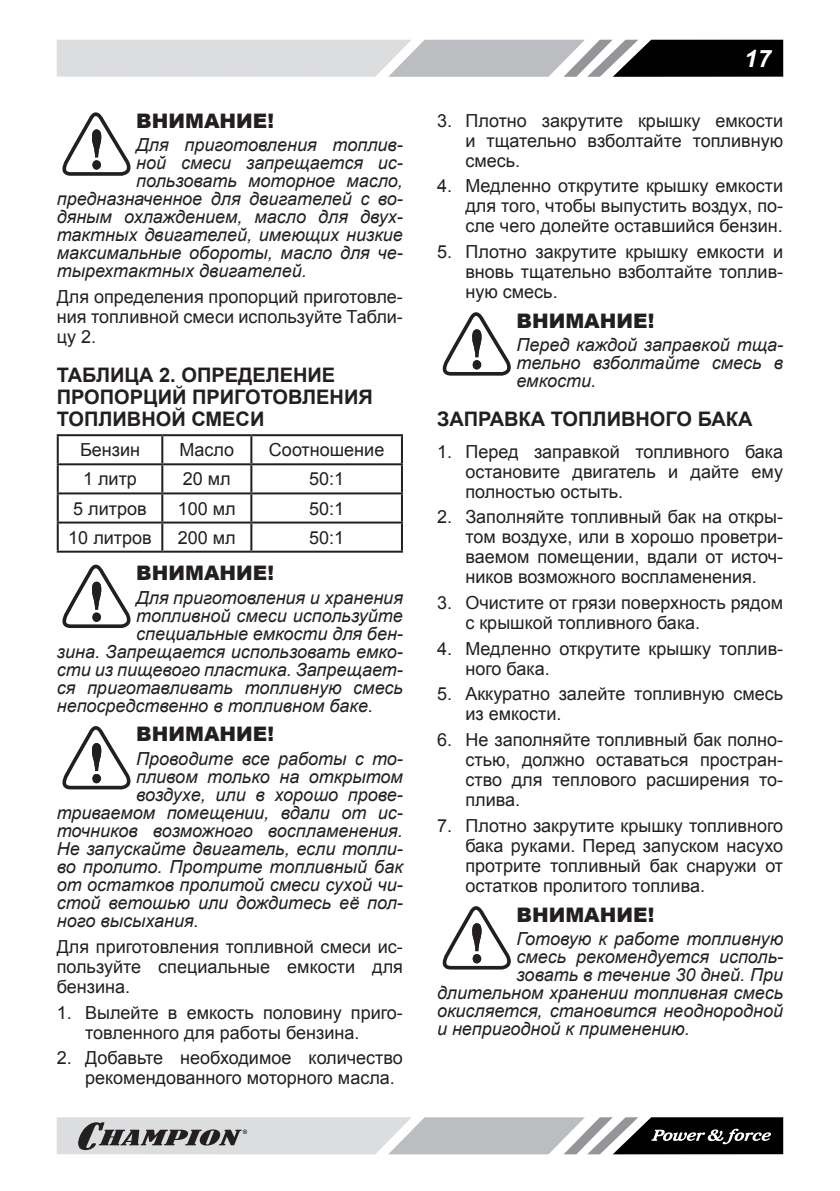
<style>
.page{position:relative;width:840px;height:1191px;background:#fff}
.page>*{position:absolute;margin:0;border:0;box-sizing:border-box;transform-origin:0 0}
.t1{font:italic 700 24px "Arial";color:#fff}
.t2{font:700 20px/22px "Arial";color:#231f20}
.t3{font:900 20px "Arial";color:#231f20}
.t4{font:18px/20px "Arial";color:#231f20;text-align:justify}
.t5{font:italic 18px/18px "Arial";color:#231f20;text-align:justify}
</style>
<div class="page">
<svg style="left:57px;top:40px;width:725px;height:37px;background:#a7a8aa"></svg>
<svg style="left:57px;top:1117px;width:725px;height:37px;background:#a1a2a3"></svg>
<svg style="left:62px;top:112px;width:69px;height:64px"></svg>
<hr style="left:57px;top:434px;width:105px;height:2px;background:#231f20">
<hr style="left:57px;top:436px;width:2px;height:27px;background:#231f20">
<hr style="left:162px;top:434px;width:89px;height:2px;background:#231f20">
<hr style="left:161px;top:436px;width:2px;height:27px;background:#231f20">
<hr style="left:251px;top:434px;width:152px;height:2px;background:#231f20">
<hr style="left:250px;top:436px;width:2px;height:27px;background:#231f20">
<hr style="left:401px;top:436px;width:2px;height:27px;background:#231f20">
<hr style="left:57px;top:463px;width:105px;height:2px;background:#231f20">
<hr style="left:57px;top:465px;width:2px;height:27px;background:#231f20">
<hr style="left:162px;top:463px;width:89px;height:2px;background:#231f20">
<hr style="left:161px;top:465px;width:2px;height:27px;background:#231f20">
<hr style="left:251px;top:463px;width:152px;height:2px;background:#231f20">
<hr style="left:250px;top:465px;width:2px;height:27px;background:#231f20">
<hr style="left:401px;top:465px;width:2px;height:27px;background:#231f20">
<hr style="left:57px;top:492px;width:105px;height:2px;background:#231f20">
<hr style="left:57px;top:494px;width:2px;height:27px;background:#231f20">
<hr style="left:162px;top:492px;width:89px;height:2px;background:#231f20">
<hr style="left:161px;top:494px;width:2px;height:27px;background:#231f20">
<hr style="left:251px;top:492px;width:152px;height:2px;background:#231f20">
<hr style="left:250px;top:494px;width:2px;height:27px;background:#231f20">
<hr style="left:401px;top:494px;width:2px;height:27px;background:#231f20">
<hr style="left:57px;top:521px;width:105px;height:2px;background:#231f20">
<hr style="left:57px;top:523px;width:2px;height:27px;background:#231f20">
<hr style="left:162px;top:521px;width:89px;height:2px;background:#231f20">
<hr style="left:161px;top:523px;width:2px;height:27px;background:#231f20">
<hr style="left:251px;top:521px;width:152px;height:2px;background:#231f20">
<hr style="left:250px;top:523px;width:2px;height:27px;background:#231f20">
<hr style="left:401px;top:523px;width:2px;height:27px;background:#231f20">
<hr style="left:57px;top:550px;width:105px;height:2px;background:#231f20">
<hr style="left:162px;top:550px;width:89px;height:2px;background:#231f20">
<hr style="left:251px;top:550px;width:152px;height:2px;background:#231f20">
<svg style="left:62px;top:564px;width:69px;height:64px"></svg>
<svg style="left:62px;top:726px;width:69px;height:63px"></svg>
<svg style="left:442px;top:312px;width:69px;height:64px"></svg>
<svg style="left:442px;top:906px;width:69px;height:63px"></svg>
<p class="t3" style="left:136px;top:106px;width:139px">ВНИМАНИЕ!</p>
<p class="t5" style="left:136px;top:136px;width:268px">Для приготовления топлив-</p>
<p class="t5" style="left:136px;top:154px;width:268px">ной смеси запрещается ис-</p>
<p class="t5" style="left:136px;top:172px;width:268px">пользовать моторное масло,</p>
<p class="t5" style="left:57px;top:190px;width:347px">предназначенное для двигателей с во-</p>
<p class="t5" style="left:57px;top:208px;width:347px">дяным охлаждением, масло для двух-</p>
<p class="t5" style="left:57px;top:226px;width:347px">тактных двигателей, имеющих низкие</p>
<p class="t5" style="left:57px;top:244px;width:347px">максимальные обороты, масло для че-</p>
<p class="t5" style="left:57px;top:262px;width:251px">тырехтактных двигателей.</p>
<p class="t4" style="left:57px;top:287px;width:347px">Для определения пропорций приготовле&shy;ния топливной смеси используйте Табли&shy;цу 2.</p>
<p class="t2" style="left:57px;top:365px;width:317px">ТАБЛИЦА 2. ОПРЕДЕЛЕНИЕ<br>ПРОПОРЦИЙ ПРИГОТОВЛЕНИЯ<br>ТОПЛИВНОЙ СМЕСИ</p>
<p class="t4" style="left:80px;top:440px;width:61px">Бензин</p>
<p class="t4" style="left:179px;top:440px;width:56px">Масло</p>
<p class="t4" style="left:269px;top:440px;width:117px">Соотношение</p>
<p class="t4" style="left:83px;top:469px;width:55px">1 литр</p>
<p class="t4" style="left:183px;top:469px;width:49px">20 мл</p>
<p class="t4" style="left:309px;top:469px;width:37px">50:1</p>
<p class="t4" style="left:73px;top:498px;width:75px">5 литров</p>
<p class="t4" style="left:178px;top:498px;width:59px">100 мл</p>
<p class="t4" style="left:309px;top:498px;width:37px">50:1</p>
<p class="t4" style="left:68px;top:527px;width:85px">10 литров</p>
<p class="t4" style="left:178px;top:527px;width:59px">200 мл</p>
<p class="t4" style="left:309px;top:527px;width:37px">50:1</p>
<p class="t3" style="left:136px;top:558px;width:139px">ВНИМАНИЕ!</p>
<p class="t5" style="left:136px;top:588px;width:268px">Для приготовления и хранения</p>
<p class="t5" style="left:136px;top:606px;width:268px">топливной смеси используйте</p>
<p class="t5" style="left:136px;top:624px;width:268px">специальные емкости для бен-</p>
<p class="t5" style="left:57px;top:642px;width:347px">зина. Запрещается использовать емко-</p>
<p class="t5" style="left:57px;top:660px;width:347px">сти из пищевого пластика. Запрещает-</p>
<p class="t5" style="left:57px;top:678px;width:347px">ся приготавливать топливную смесь</p>
<p class="t5" style="left:57px;top:696px;width:317px">непосредственно в топливном баке.</p>
<p class="t3" style="left:136px;top:719px;width:139px">ВНИМАНИЕ!</p>
<p class="t5" style="left:136px;top:750px;width:268px">Проводите все работы с то-</p>
<p class="t5" style="left:136px;top:768px;width:268px">пливом только на открытом</p>
<p class="t5" style="left:136px;top:786px;width:268px">воздухе, или в хорошо прове-</p>
<p class="t5" style="left:57px;top:804px;width:347px">триваемом помещении, вдали от ис-</p>
<p class="t5" style="left:57px;top:822px;width:347px">точников возможного воспламенения.</p>
<p class="t5" style="left:57px;top:840px;width:347px">Не запускайте двигатель, если топли-</p>
<p class="t5" style="left:57px;top:858px;width:347px">во пролито. Протрите топливный бак</p>
<p class="t5" style="left:57px;top:876px;width:347px">от остатков пролитой смеси сухой чи-</p>
<p class="t5" style="left:57px;top:894px;width:347px">стой ветошью или дождитесь её пол-</p>
<p class="t5" style="left:57px;top:912px;width:143px">ного высыхания.</p>
<p class="t4" style="left:57px;top:936px;width:347px">Для приготовления топливной смеси ис&shy;пользуйте специальные емкости для бензина.</p>
<p class="t4" style="left:85px;top:1002px;width:319px;text-indent:-28px">1. Вылейте в емкость половину приго&shy;товленного для работы бензина.</p>
<p class="t4" style="left:85px;top:1048px;width:319px;text-indent:-28px">2. Добавьте необходимое количество рекомендованного моторного масла.</p>
<h1 class="t1" style="left:743px;top:42px;width:28px">17</h1>
<p class="t4" style="left:465px;top:110px;width:319px;text-indent:-28px">3. Плотно закрутите крышку емкости и тщательно взболтайте топливную смесь.</p>
<p class="t4" style="left:465px;top:176px;width:319px;text-indent:-28px">4. Медленно открутите крышку емкости для того, чтобы выпустить воздух, по&shy;сле чего долейте оставшийся бензин.</p>
<p class="t4" style="left:465px;top:242px;width:319px;text-indent:-28px">5. Плотно закрутите крышку емкости и вновь тщательно взболтайте топлив&shy;ную смесь.</p>
<p class="t3" style="left:516px;top:306px;width:139px">ВНИМАНИЕ!</p>
<p class="t5" style="left:516px;top:336px;width:268px">Перед каждой заправкой тща&shy;тельно взболтайте смесь в емкости.</p>
<p class="t2" style="left:437px;top:409px;width:317px">ЗАПРАВКА ТОПЛИВНОГО БАКА</p>
<p class="t4" style="left:465px;top:441px;width:319px;text-indent:-28px">1. Перед заправкой топливного бака остановите двигатель и дайте ему полностью остыть.</p>
<p class="t4" style="left:465px;top:507px;width:319px;text-indent:-28px">2. Заполняйте топливный бак на откры&shy;том воздухе, или в хорошо проветри&shy;ваемом помещении, вдали от источ&shy;ников возможного воспламенения.</p>
<p class="t4" style="left:465px;top:593px;width:319px;text-indent:-28px">3. Очистите от грязи поверхность рядом с крышкой топливного бака.</p>
<p class="t4" style="left:465px;top:638px;width:319px;text-indent:-28px">4. Медленно открутите крышку топлив&shy;ного бака.</p>
<p class="t4" style="left:465px;top:684px;width:319px;text-indent:-28px">5. Аккуратно залейте топливную смесь из емкости.</p>
<p class="t4" style="left:465px;top:730px;width:319px;text-indent:-28px">6. Не заполняйте топливный бак полно&shy;стью, должно оставаться простран&shy;ство для теплового расширения то&shy;плива.</p>
<p class="t4" style="left:465px;top:815px;width:319px;text-indent:-28px">7. Плотно закрутите крышку топливного бака руками. Перед запуском насухо протрите топливный бак снаружи от остатков пролитого топлива.</p>
<p class="t3" style="left:516px;top:900px;width:139px">ВНИМАНИЕ!</p>
<p class="t5" style="left:516px;top:930px;width:268px">Готовую к работе топливную</p>
<p class="t5" style="left:516px;top:948px;width:268px">смесь рекомендуется исполь-</p>
<p class="t5" style="left:516px;top:966px;width:268px">зовать в течение 30 дней. При</p>
<p class="t5" style="left:437px;top:984px;width:347px">длительном хранении топливная смесь</p>
<p class="t5" style="left:437px;top:1002px;width:347px">окисляется, становится неоднородной</p>
<p class="t5" style="left:437px;top:1020px;width:254px">и непригодной к применению.</p>
</div>
